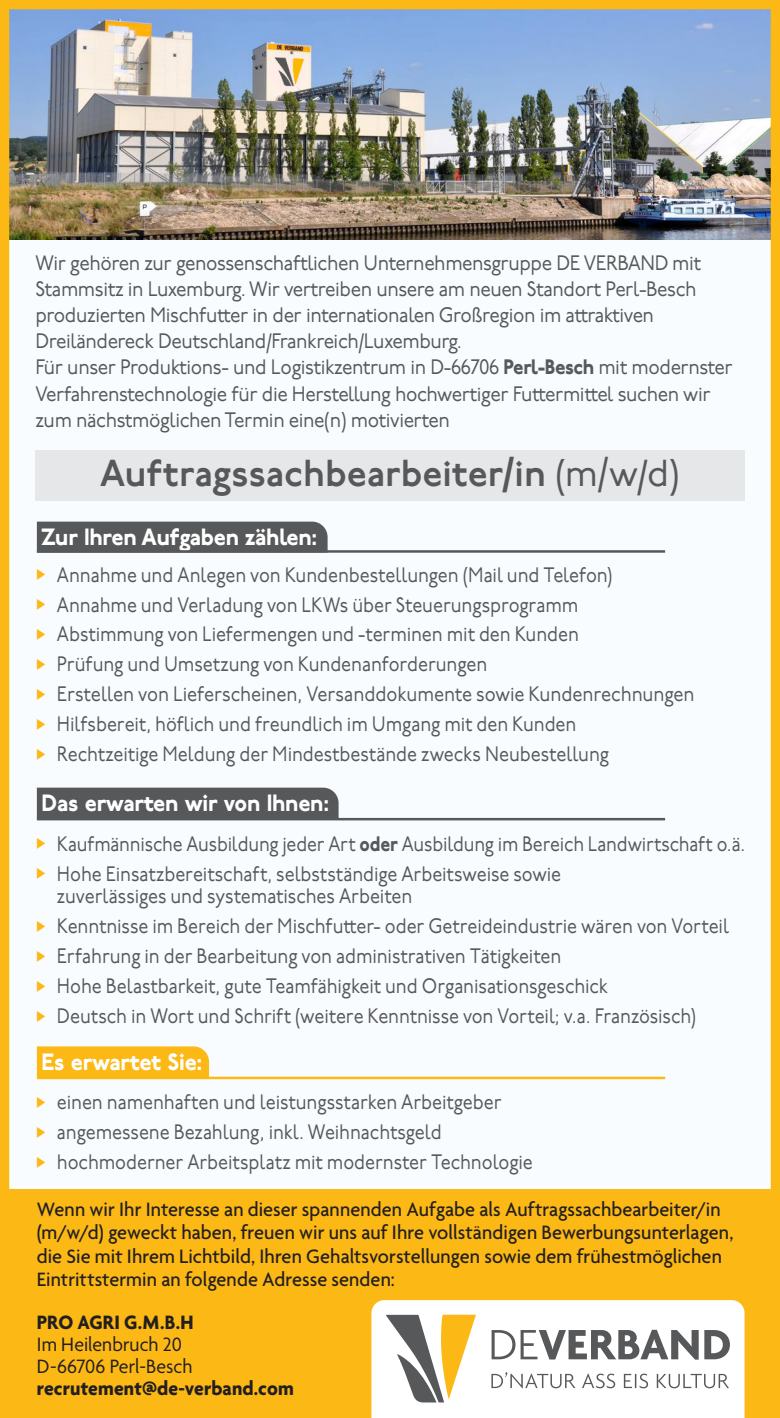
<style>
.page{position:relative;width:780px;height:1418px;background:#fff}
.page>*{position:absolute;margin:0;border:0;box-sizing:border-box;transform-origin:0 0}
.t1{font:600 37.5px "P22 Underground CY Pro";letter-spacing:.005em;color:#57585a}
.t2{font:800 23.5px "P22 Underground CY Pro";letter-spacing:-.01em;color:#fff;scale:.94 1}
.t3{font:21px/22.5px "P22 Underground CY Pro";letter-spacing:-.005em;color:#57585a;scale:.87 1}
.t4{font:21px/26.2px "P22 Underground CY Pro";letter-spacing:-.005em;color:#57585a;scale:.91 1}
.t5{font:500 21px/23.5px "Agenda";letter-spacing:.005em;color:#231f20}
.t6{font:21px "P22 Underground CY Pro";letter-spacing:-.005em;color:#57585a;scale:.86 1}
.t7{font:21px "P22 Underground CY Pro";letter-spacing:-.005em;color:#57585a;scale:.88 1}
.t8{font:700 21px "Agenda";letter-spacing:.005em;color:#231f20;scale:.95 1}
.t9{font:21px "Agenda";letter-spacing:.005em;color:#231f20;scale:.95 1}
.s1{font-weight:800}
.s2{font-weight:400}
</style>
<div class="page">
<div style="left:0;top:0;width:780px;height:1417px;background:#f9fcfe"></div>
<div style="left:35px;top:450px;width:709px;height:50px;background:#e6e7e9"></div>
<div style="left:0;top:1189px;width:780px;height:228px;background:#fcb814"></div>
<div style="left:37px;top:521px;width:290px;height:29px;background:#57585a"></div>
<div style="left:37px;top:787px;width:301px;height:31px;background:#57585a"></div>
<div style="left:37px;top:1046px;width:172px;height:30px;background:#fcb814"></div>
<hr style="left:37px;top:550px;width:628px;height:2px;background:#57585a">
<hr style="left:37px;top:818px;width:628px;height:2px;background:#57585a">
<hr style="left:37px;top:1076px;width:628px;height:3px;background:#fcb814">
<img style="left:10px;top:10px;width:760px;height:229px">
<div style="left:0;top:0;width:780px;height:1417px;border:9px solid #fcb814"></div>
<svg style="left:371px;top:1300px;width:373px;height:117px;background:#e6e3dc"></svg>
<p class="t4" style="left:35px;top:249px;width:732px">Wir gehören zur genossenschaftlichen Unternehmensgruppe DE VERBAND mit<br>Stammsitz in Luxemburg. Wir vertreiben unsere am neuen Standort Perl-Besch produzierten Mischfutter in der internationalen Großregion im attraktiven</p>
<p class="t4" style="left:35px;top:328px;width:470px">Dreiländereck Deutschland/Frankreich/Luxemburg.</p>
<p class="t4" style="left:35px;top:354px;width:767px">Für unser Produktions- und Logistikzentrum in D-66706 <span class="s1">Perl-Besch</span> mit modernster<br>Verfahrenstechnologie für die Herstellung hochwertiger Futtermittel suchen wir zum nächstmöglichen Termin eine(n) motivierten</p>
<p class="t1" style="left:100px;top:446px;width:581px">Auftragssachbearbeiter/in <span class="s2">(m/w/d)</span></p>
<p class="t2" style="left:42px;top:520px;width:295px">Zur Ihren Aufgaben zählen:</p>
<p class="t3" style="left:57px;top:563px;width:640px">Annahme und Anlegen von Kundenbestellungen (Mail und Telefon)</p>
<p class="t3" style="left:57px;top:593px;width:601px">Annahme und Verladung von LKWs über Steuerungsprogramm</p>
<p class="t3" style="left:57px;top:623px;width:601px">Abstimmung von Liefermengen und -terminen mit den Kunden</p>
<p class="t3" style="left:57px;top:653px;width:496px">Prüfung und Umsetzung von Kundenanforderungen</p>
<p class="t7" style="left:57px;top:680px;width:726px">Erstellen von Lieferscheinen, Versanddokumente sowie Kundenrechnungen</p>
<p class="t3" style="left:57px;top:712px;width:598px">Hilfsbereit, höflich und freundlich im Umgang mit den Kunden</p>
<p class="t3" style="left:57px;top:742px;width:636px">Rechtzeitige Meldung der Mindestbestände zwecks Neubestellung</p>
<p class="t2" style="left:42px;top:785px;width:307px">Das erwarten wir von Ihnen:</p>
<p class="t6" style="left:57px;top:829px;width:801px">Kaufmännische Ausbildung jeder Art <span class="s1">oder</span> Ausbildung im Bereich Landwirtschaft o.ä.</p>
<p class="t3" style="left:57px;top:862px;width:581px">Hohe Einsatzbereitschaft, selbstständige Arbeitsweise sowie zuverlässiges und systematisches Arbeiten</p>
<p class="t3" style="left:57px;top:914px;width:774px">Kenntnisse im Bereich der Mischfutter- oder Getreideindustrie wären von Vorteil</p>
<p class="t3" style="left:57px;top:944px;width:581px">Erfahrung in der Bearbeitung von administrativen Tätigkeiten</p>
<p class="t3" style="left:57px;top:974px;width:635px">Hohe Belastbarkeit, gute Teamfähigkeit und Organisationsgeschick</p>
<p class="t3" style="left:57px;top:1004px;width:736px">Deutsch in Wort und Schrift (weitere Kenntnisse von Vorteil; v.a. Französisch)</p>
<p class="t2" style="left:42px;top:1044px;width:172px">Es erwartet Sie:</p>
<p class="t3" style="left:57px;top:1090px;width:512px">einen namenhaften und leistungsstarken Arbeitgeber</p>
<p class="t3" style="left:57px;top:1120px;width:444px">angemessene Bezahlung, inkl. Weihnachtsgeld</p>
<p class="t3" style="left:57px;top:1150px;width:548px">hochmoderner Arbeitsplatz mit modernster Technologie</p>
<p class="t5" style="left:37px;top:1198px;width:698px">Wenn wir Ihr Interesse an dieser spannenden Aufgabe als Auftragssachbearbeiter/in (m/w/d) geweckt haben, freuen wir uns auf Ihre vollständigen Bewerbungsunterlagen, die Sie mit Ihrem Lichtbild, Ihren Gehaltsvorstellungen sowie dem frühestmöglichen Eintrittstermin an folgende Adresse senden:</p>
<p class="t8" style="left:37px;top:1311px;width:167px">PRO AGRI G.M.B.H</p>
<p class="t9" style="left:37px;top:1333px;width:154px">Im Heilenbruch 20</p>
<p class="t9" style="left:37px;top:1355px;width:165px">D-66706 Perl-Besch</p>
<p class="t8" style="left:37px;top:1377px;width:272px">recrutement@de-verband.com</p>
</div>
